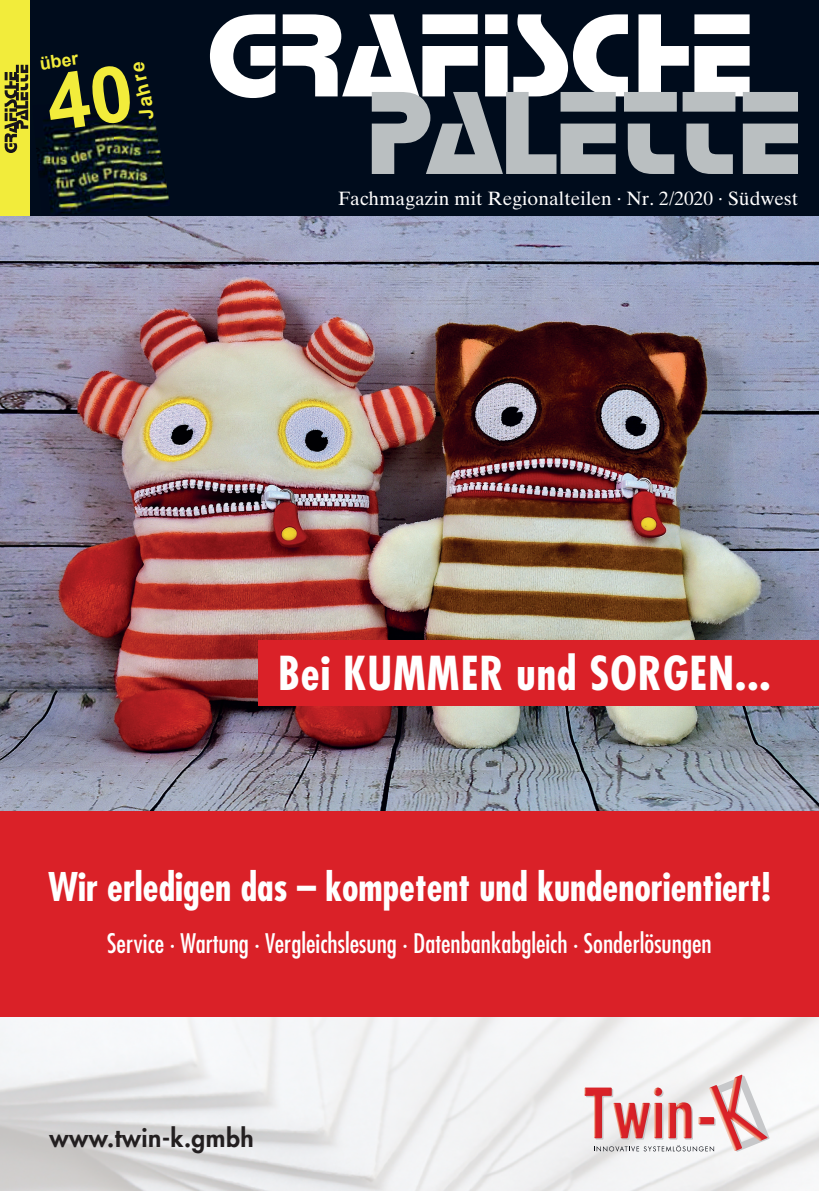
<style>
.page{position:relative;width:819px;height:1191px;background:#fff}
.page>*{position:absolute;margin:0;border:0;box-sizing:border-box;transform-origin:0 0}
.t1{font:700 condensed 45.5px "Futura Std";letter-spacing:.02em;color:#fff}
.t2{font:700 condensed 38.5px "Futura Std";color:#fff}
.t3{font:condensed 26.25px "Futura Std";color:#fff}
.t4{font:800 24.5px "Futura Std";letter-spacing:.02em;color:#231f20}
.t5{font:19.25px "Times Ten LT Std";letter-spacing:.005em;color:#fff}
.t6{font:700 17.85px "Arial";color:#f2ec3b}
</style>
<div class="page">
<div style="left:0;top:0;width:32px;height:216px;background:#f2ec3b"></div>
<svg style="left:4px;top:64px;width:25px;height:89px"></svg>
<div style="left:30px;top:0;width:789px;height:216px;background:#000c1c"></div>
<svg style="left:210px;top:14px;width:539px;height:84px;fill:#fff"></svg>
<svg style="left:372px;top:92px;width:426px;height:82px"></svg>
<img style="left:36px;top:120px;width:78px;height:94px">
<img style="left:114px;top:120px;width:55px;height:91px">
<img style="left:0;top:216px;width:819px;height:595px">
<div style="left:0;top:811px;width:819px;height:206px;background:#da2128"></div>
<div style="left:258px;top:640px;width:561px;height:66px;background:#da2128"></div>
<svg style="left:586px;top:1075px;width:183px;height:76px"></svg>
<img style="left:584px;top:1087px;width:125px;height:51px">
<img style="left:709px;top:1074px;width:58px;height:77px">
<svg style="left:44px;top:111px;width:110px;height:20px"></svg>
<p class="t6" style="left:38px;top:51px;width:40px;rotate:-8deg">über</p>
<p class="t5" style="left:338px;top:187px;width:461px">Fachmagazin mit Regionalteilen · Nr. 2/2020 · Südwest</p>
<h1 class="t1" style="left:278px;top:645px;width:494px">Bei KUMMER und SORGEN...</h1>
<h2 class="t2" style="left:48px;top:862px;width:724px">Wir erledigen das – kompetent und kundenorientiert!</h2>
<p class="t3" style="left:107px;top:927px;width:606px">Service · Wartung · Vergleichslesung · Datenbankabgleich · Sonderlösungen</p>
<p class="t4" style="left:50px;top:1122px;width:205px">www.twin-k.gmbh</p>
</div>
